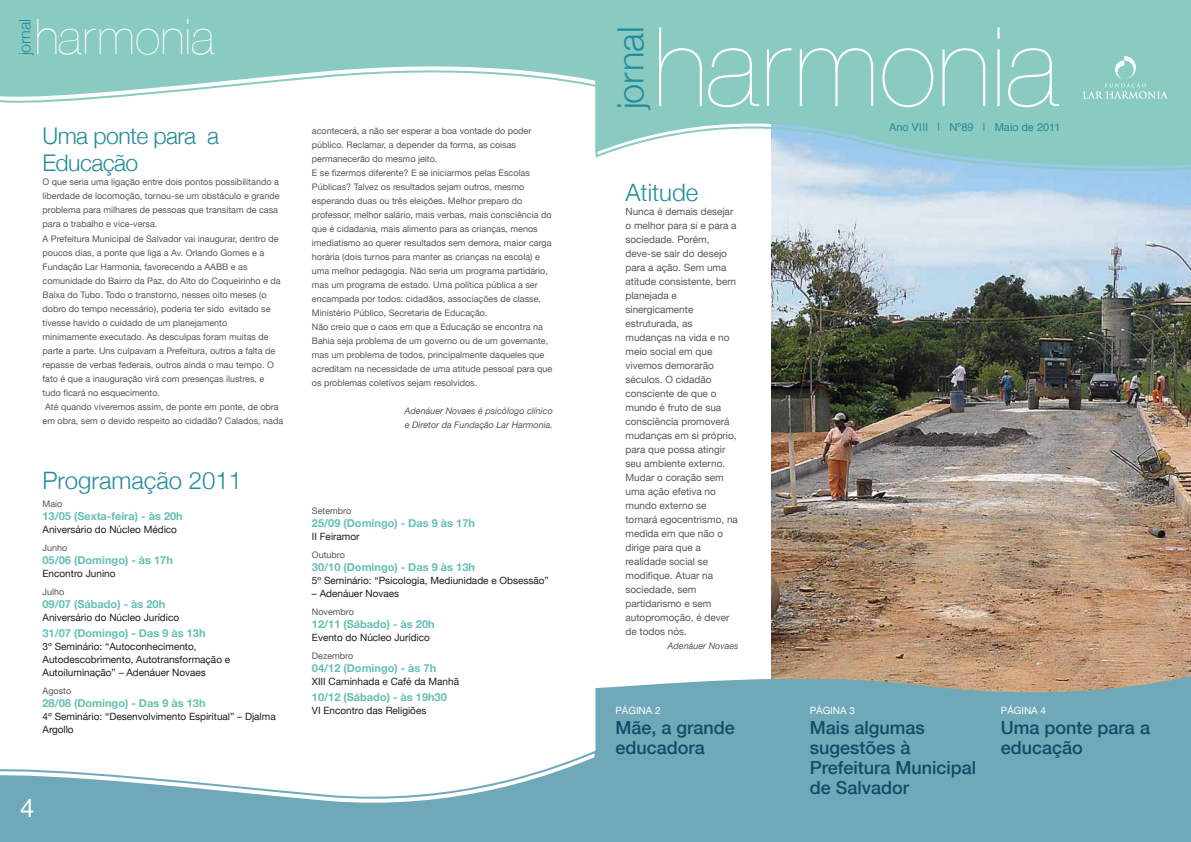
<style>
.page{position:relative;width:1191px;height:842px;background:#fff}
.page>*{position:absolute;margin:0;border:0;box-sizing:border-box;transform-origin:0 0}
.t1{font:200 109.9px "Helvetica Neue";color:#fff}
.t2{font:200 48.7px "Helvetica Neue";color:#fff}
.t3{font:300 36.2px "Helvetica Neue";color:#238c9e}
.t4{font:25.6px "Helvetica Neue";color:#fff}
.t5{font:300 24px "Helvetica Neue";color:#238c9e}
.t6{font:300 23px/27.6px "Helvetica Neue";letter-spacing:-.025em;color:#238c9e}
.t7{font:500 18px/20px "Helvetica Neue";color:#154a68}
.t8{font:300 16px "Helvetica Neue";color:#238c9e}
.t9{font:700 11px "Helvetica Neue";color:#64bfb4}
.t10{font:11px "Helvetica";color:#238c9e}
.t11{font:10px/14px "Helvetica Neue";color:#575756}
.t12{font:10px/13px "Helvetica Neue";color:#1d1d1b}
.t13{font:10px "Helvetica Neue";color:#fff}
.t14{font:9px/14px "Helvetica Neue";color:#575756}
.t15{font:italic 9px/14px "Helvetica Neue";color:#575756}
</style>
<div class="page">
<img style="left:771px;top:171px;width:420px;height:499px">
<svg style="left:595px;top:0;width:596px;height:171px;background:#94cec8"></svg>
<svg style="left:1082px;top:56px;width:86px;height:43px;background:#95cfc6"></svg>
<svg style="left:595px;top:670px;width:596px;height:172px;background:#77aab6"></svg>
<svg style="left:0;top:0;width:617px;height:105px"></svg>
<svg style="left:580px;top:749px;width:17px;height:93px"></svg>
<svg style="left:0;top:757px;width:595px;height:85px;fill:#6fa9b9"></svg>
<h3 class="t8" style="left:15px;top:55px;width:38px;rotate:-90deg">jornal</h3>
<h2 class="t2" style="left:35px;top:9px;width:181px">harmonia</h2>
<h3 class="t6" style="left:43px;top:121px;width:178px">Uma ponte para a<br>Educação</h3>
<p class="t14" style="left:43px;top:175px;width:242px">O que seria uma ligação entre dois pontos possibilitando a liberdade de locomoção, tornou-se um obstáculo e grande problema para milhares de pessoas que transitam de casa para o trabalho e vice-versa.<br>A Prefeitura Municipal de Salvador vai inaugurar, dentro de poucos dias, a ponte que liga a Av. Orlando Gomes e a Fundação Lar Harmonia, favorecendo a AABB e as comunidade do Bairro da Paz, do Alto do Coqueirinho e da Baixa do Tubo. Todo o transtorno, nesses oito meses (o dobro do tempo necessário), poderia ter sido evitado se tivesse havido o cuidado de um planejamento minimamente executado. As desculpas foram muitas de parte a parte. Uns culpavam a Prefeitura, outros a falta de repasse de verbas federais, outros ainda o mau tempo. O fato é que a inauguração virá com presenças ilustres, e tudo ficará no esquecimento.<br>Até quando viveremos assim, de ponte em ponte, de obra em obra, sem o devido respeito ao cidadão? Calados, nada</p>
<h3 class="t5" style="left:43px;top:465px;width:201px">Programação 2011</h3>
<p class="t14" style="left:43px;top:496px;width:21px">Maio</p>
<p class="t9" style="left:43px;top:509px;width:142px">13/05 (Sexta-feira) - às 20h</p>
<p class="t12" style="left:43px;top:522px;width:136px">Aniversário do Núcleo Médico</p>
<p class="t14" style="left:43px;top:540px;width:26px">Junho</p>
<p class="t9" style="left:43px;top:553px;width:132px">05/06 (Domingo) - às 17h</p>
<p class="t12" style="left:43px;top:566px;width:74px">Encontro Junino</p>
<p class="t14" style="left:43px;top:584px;width:23px">Julho</p>
<p class="t9" style="left:43px;top:597px;width:124px">09/07 (Sábado) - às 20h</p>
<p class="t12" style="left:43px;top:610px;width:138px">Aniversário do Núcleo Jurídico</p>
<p class="t9" style="left:43px;top:626px;width:164px">31/07 (Domingo) - Das 9 às 13h</p>
<p class="t12" style="left:43px;top:639px;width:189px">3º Seminário: “Autoconhecimento,<br>Autodescobrimento, Autotransformação e<br>Autoiluminação” – Adenáuer Novaes</p>
<p class="t14" style="left:43px;top:683px;width:30px">Agosto</p>
<p class="t9" style="left:43px;top:696px;width:164px">28/08 (Domingo) - Das 9 às 13h</p>
<p class="t12" style="left:43px;top:709px;width:235px">4º Seminário: “Desenvolvimento Espiritual” – Djalma<br>Argollo</p>
<h3 class="t4" style="left:20px;top:793px;width:16px">2</h3>
<h3 class="t4" style="left:20px;top:793px;width:16px">4</h3>
<p class="t14" style="left:312px;top:124px;width:242px">acontecerá, a não ser esperar a boa vontade do poder público. Reclamar, a depender da forma, as coisas permanecerão do mesmo jeito.<br>E se fizermos diferente? E se iniciarmos pelas Escolas Públicas? Talvez os resultados sejam outros, mesmo esperando duas ou três eleições. Melhor preparo do professor, melhor salário, mais verbas, mais consciência do que é cidadania, mais alimento para as crianças, menos imediatismo ao querer resultados sem demora, maior carga horária (dois turnos para manter as crianças na escola) e uma melhor pedagogia. Não seria um programa partidário, mas um programa de estado. Uma política pública a ser encampada por todos: cidadãos, associações de classe, Ministério Público, Secretaria de Educação.<br>Não creio que o caos em que a Educação se encontra na Bahia seja problema de um governo ou de um governante, mas um problema de todos, principalmente daqueles que acreditam na necessidade de uma atitude pessoal para que os problemas coletivos sejam resolvidos.</p>
<p class="t15" style="left:404px;top:404px;width:150px">Adenáuer Novaes é psicólogo clínico e Diretor da Fundação Lar Harmonia.</p>
<p class="t14" style="left:312px;top:504px;width:41px">Setembro</p>
<p class="t9" style="left:312px;top:516px;width:164px">25/09 (Domingo) - Das 9 às 17h</p>
<p class="t12" style="left:312px;top:530px;width:49px">II Feiramor</p>
<p class="t14" style="left:312px;top:548px;width:35px">Outubro</p>
<p class="t9" style="left:312px;top:560px;width:164px">30/10 (Domingo) - Das 9 às 13h</p>
<p class="t12" style="left:312px;top:574px;width:238px">5º Seminário: “Psicologia, Mediunidade e Obsessão”</p>
<p class="t12" style="left:312px;top:587px;width:89px">– Adenáuer Novaes</p>
<p class="t14" style="left:312px;top:605px;width:44px">Novembro</p>
<p class="t9" style="left:312px;top:617px;width:124px">12/11 (Sábado) - às 20h</p>
<p class="t12" style="left:312px;top:631px;width:119px">Evento do Núcleo Jurídico</p>
<p class="t14" style="left:312px;top:649px;width:43px">Dezembro</p>
<p class="t9" style="left:312px;top:661px;width:126px">04/12 (Domingo) - às 7h</p>
<p class="t12" style="left:312px;top:675px;width:149px">XIII Caminhada e Café da Manhã</p>
<p class="t9" style="left:312px;top:690px;width:136px">10/12 (Sábado) - às 19h30</p>
<p class="t12" style="left:312px;top:704px;width:116px">VI Encontro das Religiões</p>
<h3 class="t3" style="left:608px;top:109px;width:84px;rotate:-90deg">jornal</h3>
<h1 class="t1" style="left:653px;top:4px;width:407px">harmonia</h1>
<p class="t10" style="left:889px;top:119px;width:173px">Ano VIII | Nº89 | Maio de 2011</p>
<h3 class="t5" style="left:625px;top:178px;width:74px">Atitude</h3>
<p class="t11" style="left:625px;top:204px;width:114px">Nunca é demais desejar o melhor para si e para a sociedade. Porém, deve-se sair do desejo para a ação. Sem uma atitude consistente, bem planejada e sinergicamente estruturada, as mudanças na vida e no meio social em que vivemos demorarão séculos. O cidadão consciente de que o mundo é fruto de sua consciência promoverá mudanças em si próprio, para que possa atingir seu ambiente externo.<br>Mudar o coração sem uma ação efetiva no mundo externo se tornará egocentrismo, na medida em que não o dirige para que a realidade social se modifique. Atuar na sociedade, sem partidarismo e sem autopromoção, é dever de todos nós.</p>
<p class="t15" style="left:667px;top:639px;width:73px">Adenáuer Novaes</p>
<p class="t13" style="left:615px;top:705px;width:47px">PÁGINA 2</p>
<h3 class="t7" style="left:615px;top:718px;width:121px">Mãe, a grande educadora</h3>
<p class="t13" style="left:809px;top:705px;width:47px">PÁGINA 3</p>
<h3 class="t7" style="left:809px;top:718px;width:168px">Mais algumas sugestões à<br>Prefeitura Municipal de Salvador</h3>
<p class="t13" style="left:1001px;top:705px;width:47px">PÁGINA 4</p>
<h3 class="t7" style="left:1001px;top:718px;width:151px">Uma ponte para a educação</h3>
</div>
